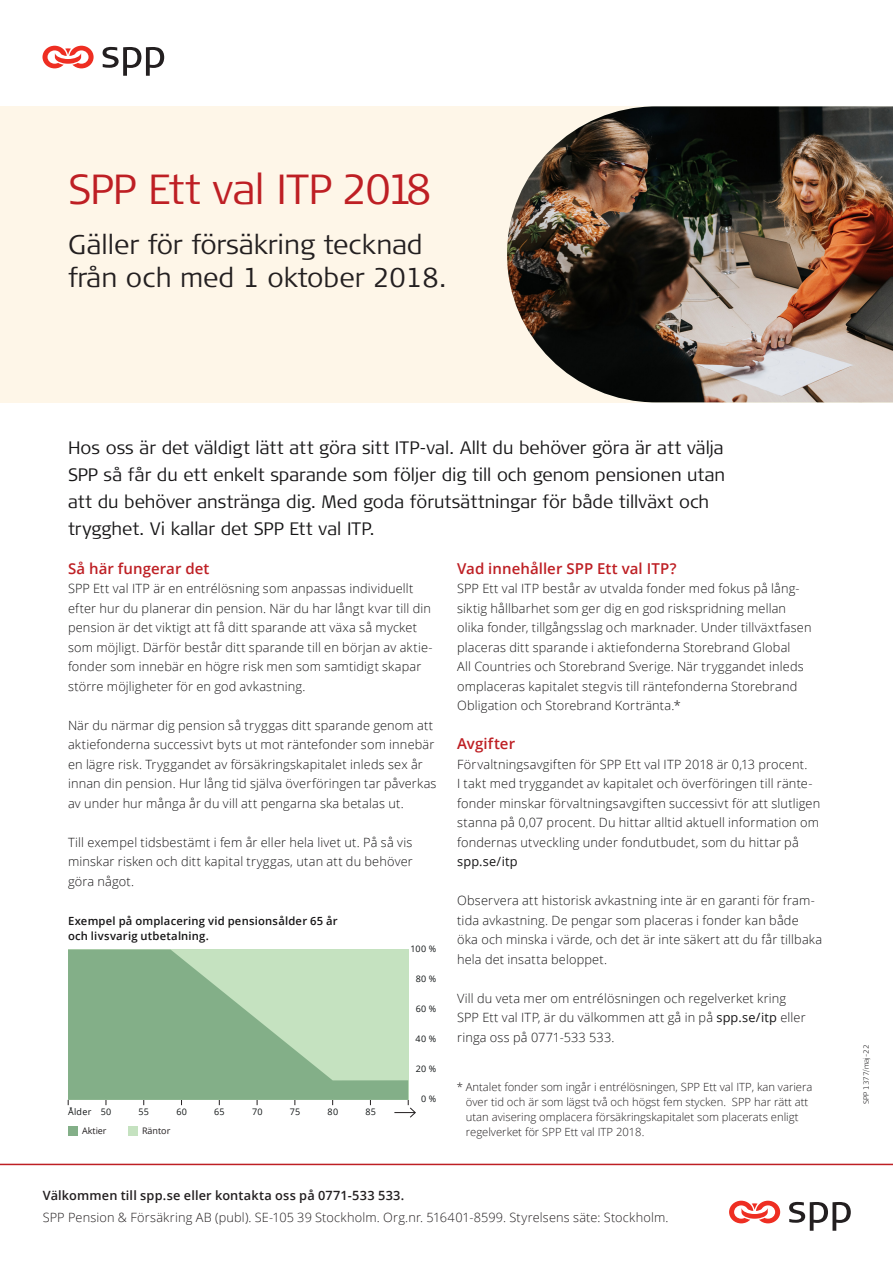
<style>
.page{position:relative;width:893px;height:1263px;background:#fff}
.page>*{position:absolute;margin:0;border:0;box-sizing:border-box;transform-origin:0 0}
._2021_Titel_1_28_34{font:300 42px "Signa Pro";letter-spacing:-.025em;color:#be1f24}
._2021_Titel_2_18_22{font:300 27px/33px "Signa Pro";color:#231f20}
.Ingress_Citat_-_12_1{font:300 18px/27px "Signa Pro";color:#161516}
.Mellanrubrik_1_röd{font:600 15px "Open Sans";letter-spacing:.005em;color:#be1f24}
.Brödtext_1_8_5_13{font:300 12.75px/19.5px "Open Sans";letter-spacing:.015em;color:#161516}
.Avsender_8_13{font:300 12.75px "Open Sans";letter-spacing:.015em;color:#231f20}
.Avsender_8_13_bold{font:600 12.75px "Open Sans";letter-spacing:.015em;color:#231f20}
.Bra_att_veta_Brödtex{font:300 11.25px/15px "Open Sans";color:#231f20}
.Mellanrubrik_2_8_5_1{font:600 11.25px/15px "Open Sans";letter-spacing:.02em;color:#161516}
.SB_Rubrik_2{font:9px "Open Sans";letter-spacing:.03em;color:#121617}
.Bra_att_veta_Brödtex-2{font:9px "Open Sans";color:#231f20}
.t1{font:300 expanded 7.5px "Signa Pro";color:#161516}
.s1{font-weight:400}
</style>
<div class="page">
<div style="left:0;top:106px;width:893px;height:296px;background:#fef6e8"></div>
<svg style="left:42px;top:45px;width:52px;height:24px"></svg>
<svg style="left:103px;top:47px;width:61px;height:29px"></svg>
<img style="left:507px;top:106px;width:386px;height:296px">
<svg style="left:729px;top:1200px;width:52px;height:24px"></svg>
<svg style="left:789px;top:1202px;width:62px;height:29px"></svg>
<hr style="left:0;top:1164px;width:893px;height:1px;background:#be1f24">
<div style="left:68px;top:1126px;width:10px;height:10px;background:#83af88"></div>
<div style="left:128px;top:1126px;width:10px;height:10px;background:#c5e2c0"></div>
<svg style="left:68px;top:949px;width:340px;height:151px;background:#9dc39e"></svg>
<svg style="left:394px;top:1100px;width:22px;height:18px"></svg>
<p class="_2021_Titel_1_28_34" style="left:68px;top:164px;width:365px">SPP Ett val ITP 2018</p>
<p class="_2021_Titel_2_18_22" style="left:68px;top:228px;width:380px">Gäller för försäkring tecknad från och med 1 oktober 2018.</p>
<p class="Ingress_Citat_-_12_1" style="left:68px;top:434px;width:659px">Hos oss är det väldigt lätt att göra sitt ITP-val. Allt du behöver göra är att välja SPP så får du ett enkelt sparande som följer dig till och genom pensionen utan att du behöver anstränga dig. Med goda förutsättningar för både tillväxt och trygghet. Vi kallar det SPP Ett val ITP.</p>
<p class="Mellanrubrik_1_röd" style="left:68px;top:558px;width:143px">Så här fungerar det</p>
<p class="Brödtext_1_8_5_13" style="left:68px;top:579px;width:366px">SPP Ett val ITP är en entrélösning som anpassas individuellt efter hur du planerar din pension. När du har långt kvar till din pension är det viktigt att få ditt sparande att växa så mycket som möjligt. Därför består ditt sparande till en början av aktie&shy;fonder som innebär en högre risk men som samtidigt skapar större möjligheter för en god avkastning.</p>
<p class="Brödtext_1_8_5_13" style="left:68px;top:715px;width:370px">När du närmar dig pension så tryggas ditt sparande genom att aktiefonderna successivt byts ut mot räntefonder som innebär en lägre risk. Tryggandet av försäkringskapitalet inleds sex år innan din pension. Hur lång tid själva överföringen tar påverkas av under hur många år du vill att pengarna ska betalas ut.</p>
<p class="Brödtext_1_8_5_13" style="left:68px;top:832px;width:346px;text-align:justify">Till exempel tidsbestämt i fem år eller hela livet ut. På så vis minskar risken och ditt kapital tryggas, utan att du behöver göra något.</p>
<p class="Mellanrubrik_1_röd" style="left:457px;top:558px;width:221px">Vad innehåller SPP Ett val ITP?</p>
<p class="Brödtext_1_8_5_13" style="left:457px;top:579px;width:356px">SPP Ett val ITP består av utvalda fonder med fokus på lång&shy;siktig hållbarhet som ger dig en god riskspridning mellan olika fonder, tillgångsslag och marknader. Under tillväxtfasen placeras ditt sparande i aktiefonderna Storebrand Global<br>All Countries och Storebrand Sverige. När tryggandet inleds omplaceras kapitalet stegvis till räntefonderna Storebrand Obligation och Storebrand Kortränta.*</p>
<p class="Mellanrubrik_1_röd" style="left:457px;top:734px;width:60px">Avgifter</p>
<p class="Brödtext_1_8_5_13" style="left:457px;top:754px;width:365px">Förvaltningsavgiften för SPP Ett val ITP 2018 är 0,13 procent.<br>I takt med tryggandet av kapitalet och överföringen till ränte&shy;fonder minskar förvaltningsavgiften successivt för att slutligen stanna på 0,07 procent. Du hittar alltid aktuell information om fondernas utveckling under fondutbudet, som du hittar på <span class="s1">spp.se/itp</span></p>
<p class="Brödtext_1_8_5_13" style="left:457px;top:891px;width:367px">Observera att historisk avkastning inte är en garanti för fram&shy;tida avkastning. De pengar som placeras i fonder kan både öka och minska i värde, och det är inte säkert att du får tillbaka hela det insatta beloppet.</p>
<p class="Brödtext_1_8_5_13" style="left:457px;top:988px;width:350px">Vill du veta mer om entrélösningen och regelverket kring<br>SPP Ett val ITP, är du välkommen att gå in på <span class="s1">spp.se/itp</span> eller ringa oss på 0771-533 533.</p>
<p class="Bra_att_veta_Brödtex" style="left:466px;top:1079px;width:348px;text-indent:-9px">* Antalet fonder som ingår i entrélösningen, SPP Ett val ITP, kan variera över tid och är som lägst två och högst fem stycken. SPP har rätt att utan avisering omplacera försäkringskapitalet som placerats enligt regelverket för SPP Ett val ITP 2018.</p>
<p class="Mellanrubrik_2_8_5_1" style="left:68px;top:913px;width:271px">Exempel på omplacering vid pensionsålder 65 år och livsvarig utbetalning.</p>
<p class="SB_Rubrik_2" style="left:411px;top:943px;width:27px">100 %</p>
<p class="SB_Rubrik_2" style="left:416px;top:973px;width:22px">80 %</p>
<p class="SB_Rubrik_2" style="left:416px;top:1003px;width:22px">60 %</p>
<p class="SB_Rubrik_2" style="left:416px;top:1033px;width:22px">40 %</p>
<p class="SB_Rubrik_2" style="left:416px;top:1063px;width:22px">20 %</p>
<p class="SB_Rubrik_2" style="left:421px;top:1093px;width:16px">0 %</p>
<p class="SB_Rubrik_2" style="left:68px;top:1106px;width:25px">Ålder</p>
<p class="SB_Rubrik_2" style="left:101px;top:1106px;width:12px">50</p>
<p class="SB_Rubrik_2" style="left:139px;top:1106px;width:12px">55</p>
<p class="SB_Rubrik_2" style="left:176px;top:1106px;width:12px">60</p>
<p class="SB_Rubrik_2" style="left:214px;top:1106px;width:12px">65</p>
<p class="SB_Rubrik_2" style="left:252px;top:1106px;width:12px">70</p>
<p class="SB_Rubrik_2" style="left:290px;top:1106px;width:12px">75</p>
<p class="SB_Rubrik_2" style="left:328px;top:1106px;width:12px">80</p>
<p class="SB_Rubrik_2" style="left:365px;top:1106px;width:12px">85</p>
<p class="Bra_att_veta_Brödtex-2" style="left:82px;top:1125px;width:26px">Aktier</p>
<p class="Bra_att_veta_Brödtex-2" style="left:142px;top:1125px;width:30px">Räntor</p>
<p class="Avsender_8_13_bold" style="left:43px;top:1186px;width:363px">Välkommen till spp.se eller kontakta oss på 0771-533 533.</p>
<p class="Avsender_8_13" style="left:43px;top:1209px;width:627px">SPP Pension &amp; Försäkring AB (publ). SE-105 39 Stockholm. Org.nr. 516401-8599. Styrelsens säte: Stockholm.</p>
<p class="t1" style="left:861px;top:1104px;width:61px;rotate:-90deg">SPP 1377/maj-22</p>
</div>
